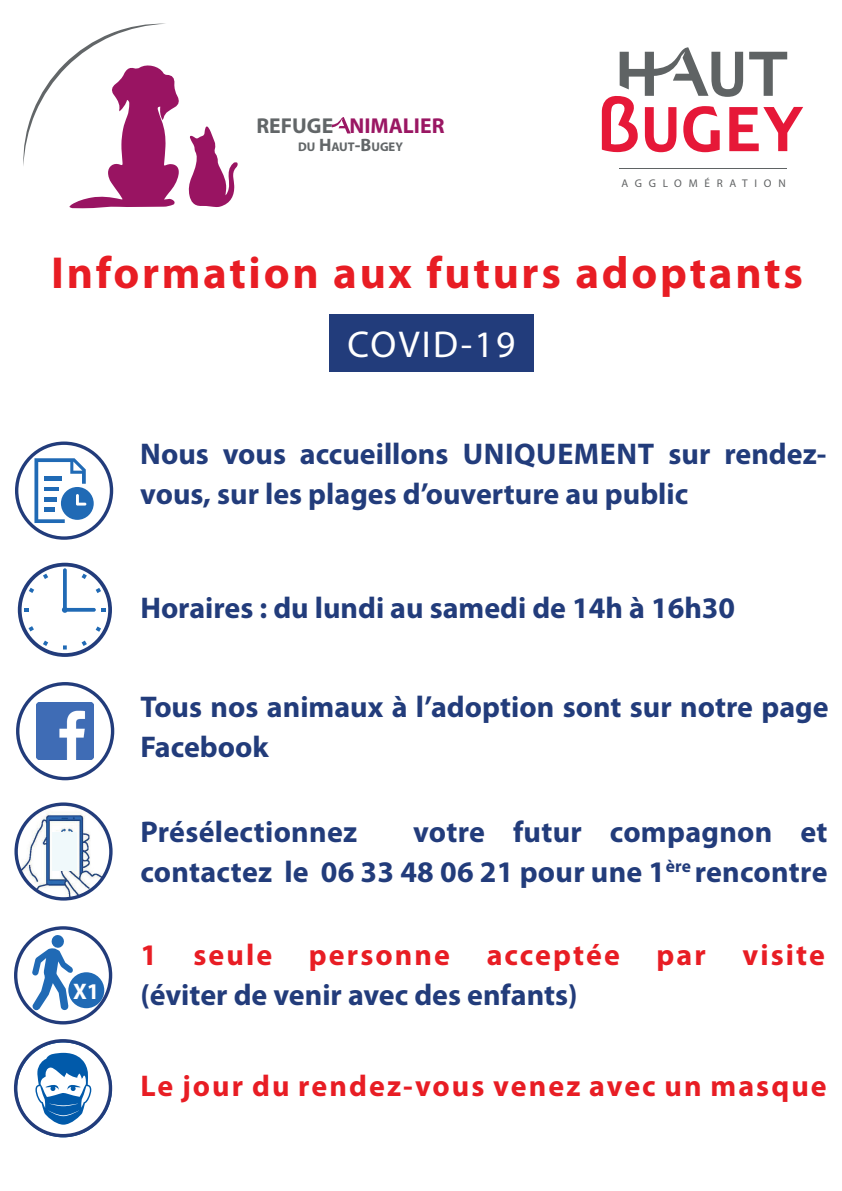
<style>
.page{position:relative;width:842px;height:1191px;background:#fff}
.page>*{position:absolute;margin:0;border:0;box-sizing:border-box;transform-origin:0 0}
.t1{font:700 45px "Myriad Pro";letter-spacing:.06em;color:#e81d24}
.t2{font:37.5px "Myriad Pro";letter-spacing:.06em;color:#fff}
.t3{font:700 30px/40px "Myriad Pro";color:#223c7b}
.t4{font:700 30px "Myriad Pro";letter-spacing:.07em;color:#e81d24}
.t5{font:700 22.5px "Myriad Pro";color:#fff}
.t6{font:700 21.6px "Myriad Pro";color:#9a1763}
.t7{font:700 12.6px "Myriad Pro";color:#626668}
.t8{font:11.2px "Myriad Pro";letter-spacing:.6em;color:#606263}
.s1{color:#626668}
.s2{font-size:18px}
</style>
<div class="page">
<svg style="left:602px;top:47px;width:201px;height:105px"></svg>
<hr style="left:620px;top:168px;width:167px;height:1px;background:#5f6364">
<div style="left:329px;top:314px;width:204px;height:58px;background:#223c7b"></div>
<div style="left:15px;top:441px;width:98px;height:99px;border:3px solid #223c7b;border-radius:50%"></div>
<svg style="left:34px;top:458px;width:60px;height:65px"></svg>
<img style="left:16px;top:804px;width:95px;height:95px;border-radius:47px">
<div style="left:14px;top:802px;width:99px;height:98px;border:3px solid #223c7b;border-radius:50%"></div>
<div style="left:53px;top:832px;width:24px;height:38px;background:#f0f9fb"></div>
<svg style="left:16px;top:1041px;width:95px;height:95px"></svg>
<svg style="left:35px;top:1052px;width:56px;height:72px"></svg>
<div style="left:14px;top:1039px;width:98px;height:98px;border:3px solid #223c7b;border-radius:50%"></div>
<svg style="left:188px;top:126px;width:50px;height:81px"></svg>
<svg style="left:23px;top:23px;width:156px;height:185px"></svg>
<svg style="left:332px;top:117px;width:19px;height:16px"></svg>
<img style="left:37px;top:703px;width:56px;height:56px">
<div style="left:16px;top:682px;width:98px;height:98px;border:3px solid #223c7b;border-radius:50%"></div>
<div style="left:14px;top:926px;width:98px;height:98px;border:3px solid #223c7b;border-radius:50%"></div>
<svg style="left:32px;top:934px;width:41px;height:76px"></svg>
<div style="left:68px;top:972px;width:36px;height:36px;background:#206ab5;border-radius:50%"></div>
<svg style="left:18px;top:563px;width:94px;height:94px"></svg>
<p class="t6" style="left:256px;top:114px;width:189px"><span class="s1">REFUGE</span> NIMALIER</p>
<p class="t7" style="left:298px;top:140px;width:106px">DU <span class="s2">H</span>AUT<span class="s2">-B</span>UGEY</p>
<p class="t8" style="left:621px;top:177px;width:166px">AGGLOMÉRATION</p>
<h1 class="t1" style="left:51px;top:248px;width:753px">Information aux futurs adoptants</h1>
<p class="t2" style="left:347px;top:324px;width:169px">COVID-19</p>
<p class="t3" style="left:140px;top:434px;width:687px">Nous vous accueillons UNIQUEMENT sur rendez&shy;vous, sur les plages d’ouverture au public</p>
<p class="t3" style="left:140px;top:588px;width:596px">Horaires : du lundi au samedi de 14h à 16h30</p>
<p class="t3" style="left:140px;top:687px;width:690px">Tous nos animaux à l’adoption sont sur notre page<br>Facebook</p>
<p class="t3" style="left:140px;top:812px;width:689px;text-align:right">votre futur compagnon et<br>contactez le 06 33 48 06 21 pour une 1<sup>ère</sup> rencontre</p>
<p class="t3" style="left:140px;top:812px;width:218px">Présélectionnez</p>
<p class="t4" style="left:140px;top:937px;width:686px">1 seule personne acceptée par visite</p>
<p class="t5" style="left:73px;top:978px;width:28px">X1</p>
<p class="t3" style="left:140px;top:974px;width:439px">(éviter de venir avec des enfants)</p>
<p class="t4" style="left:140px;top:1068px;width:688px">Le jour du rendez-vous venez avec un masque</p>
</div>
